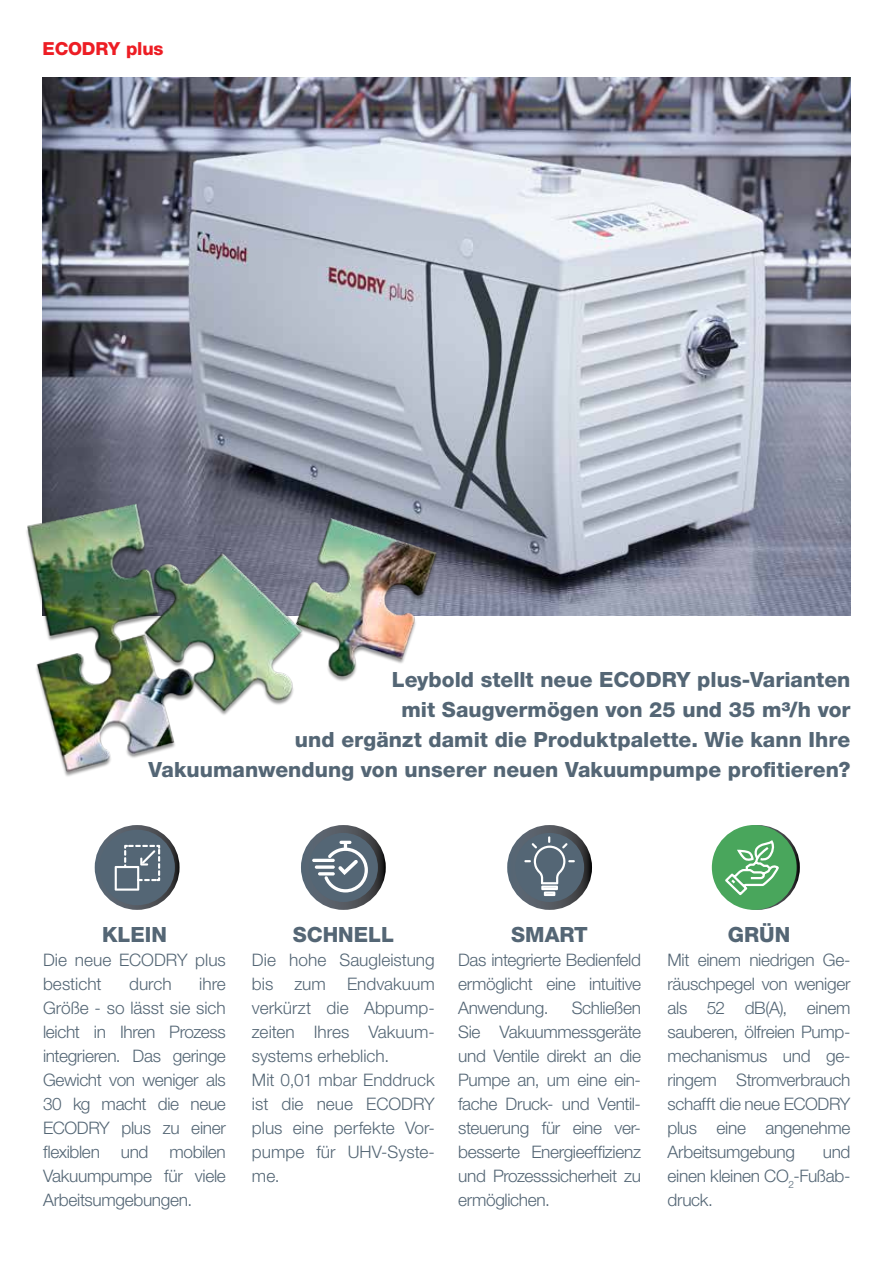
<style>
.page{position:relative;width:893px;height:1263px;background:#fff}
.page>*{position:absolute;margin:0;border:0;box-sizing:border-box;transform-origin:0 0}
.t1{font:800 21px/30px "Helvetica Neue LT Std";color:#546675;text-align:right}
.t2{font:800 18px "Helvetica Neue LT Std";letter-spacing:-.01em;color:#ed1d24}
.t3{font:300 17.25px/24px "Helvetica Neue LT Std";letter-spacing:-.015em;color:#546675;text-align:justify}
</style>
<div class="page">
<img style="left:43px;top:78px;width:807px;height:537px">
<div style="left:97px;top:827px;width:80px;height:80px;background:#546675;border-radius:50%"></div>
<div style="left:95px;top:825px;width:85px;height:85px;border:5px solid #fff;border-radius:50%"></div>
<svg style="left:115px;top:845px;width:45px;height:46px"></svg>
<svg style="left:305px;top:829px;width:77px;height:77px;background:#53626f"></svg>
<div style="left:301px;top:825px;width:85px;height:85px;border:8px solid #fff;border-radius:50%"></div>
<hr style="left:312px;top:859px;width:23px;height:3px;background:#fff;border-radius:2px">
<svg style="left:315px;top:865px;width:20px;height:4px"></svg>
<hr style="left:318px;top:872px;width:17px;height:3px;background:#fff;border-radius:2px">
<svg style="left:324px;top:841px;width:44px;height:51px"></svg>
<svg style="left:511px;top:829px;width:77px;height:77px"></svg>
<div style="left:507px;top:825px;width:85px;height:85px;border:8px solid #fff;border-radius:50%"></div>
<svg style="left:524px;top:836px;width:51px;height:60px;background:#6b7a87"></svg>
<img style="left:26px;top:453px;width:761px;height:324px">
<div style="left:715px;top:825px;width:85px;height:85px;border:8px solid #fff;border-radius:50%"></div>
<div style="left:716px;top:829px;width:77px;height:77px;background:#49a65c;border-radius:50%"></div>
<div style="left:712px;top:825px;width:85px;height:85px;border:8px solid #49a65c;border-radius:50%"></div>
<svg style="left:723px;top:838px;width:57px;height:59px"></svg>
<p class="t2" style="left:43px;top:38px;width:123px">ECODRY plus</p>
<p class="t1" style="left:149px;top:664px;width:703px">Leybold stellt neue ECODRY plus-Varianten<br>mit Saugvermögen von 25 und 35 m³/h vor<br>und ergänzt damit die Produktpalette. Wie kann Ihre Vakuumanwendung von unserer neuen Vakuumpumpe profitieren?</p>
<p class="t1" style="left:102px;top:919px;width:66px">KLEIN</p>
<p class="t3" style="left:43px;top:948px;width:184px">Die neue ECODRY plus besticht</p>
<p class="t3" style="left:43px;top:972px;width:184px;text-indent:156px">ihre Größe - so lässt sie sich leicht in Ihren Prozess integrieren. Das geringe Gewicht von weniger als 30 kg macht die neue ECODRY plus zu einer flexiblen und mobilen Vakuumpumpe für viele Arbeitsumgebungen.</p>
<p class="t3" style="left:129px;top:972px;width:44px">durch</p>
<p class="t1" style="left:293px;top:919px;width:103px">SCHNELL</p>
<p class="t3" style="left:252px;top:948px;width:184px;text-align:left">Die hohe Saugleistung bis zum Endvakuum verkürzt die Abpump&shy;zeiten Ihres Vakuum&shy;systems erheblich.<br>Mit 0,01 mbar Enddruck ist die neue ECODRY plus eine perfekte Vor&shy;pumpe für UHV-Syste&shy;me.</p>
<p class="t1" style="left:511px;top:919px;width:78px">SMART</p>
<p class="t3" style="left:458px;top:948px;width:184px">Das integrierte Bedienfeld ermöglicht eine intuitive Anwendung.</p>
<p class="t3" style="left:458px;top:995px;width:184px;text-indent:114px">Schließen Sie Vakuummessgeräte und Ventile direkt an die Pumpe an, um eine ein&shy;fache Druck- und Ventil&shy;steuerung für eine ver&shy;besserte Energieeffizienz und Prozesssicherheit zu ermöglichen.</p>
<p class="t1" style="left:728px;top:919px;width:64px">GRÜN</p>
<p class="t3" style="left:668px;top:948px;width:184px">Mit einem niedrigen Ge&shy;räuschpegel von weniger als 52 dB(A), einem sauberen, ölfreien Pump&shy;mechanismus und ge&shy;ringem Stromverbrauch schafft die neue ECODRY plus eine angenehme Arbeitsumgebung</p>
<p class="t3" style="left:668px;top:1139px;width:184px;text-indent:155px">und einen kleinen CO<sub>2</sub>-Fußab&shy;druck.</p>
</div>
